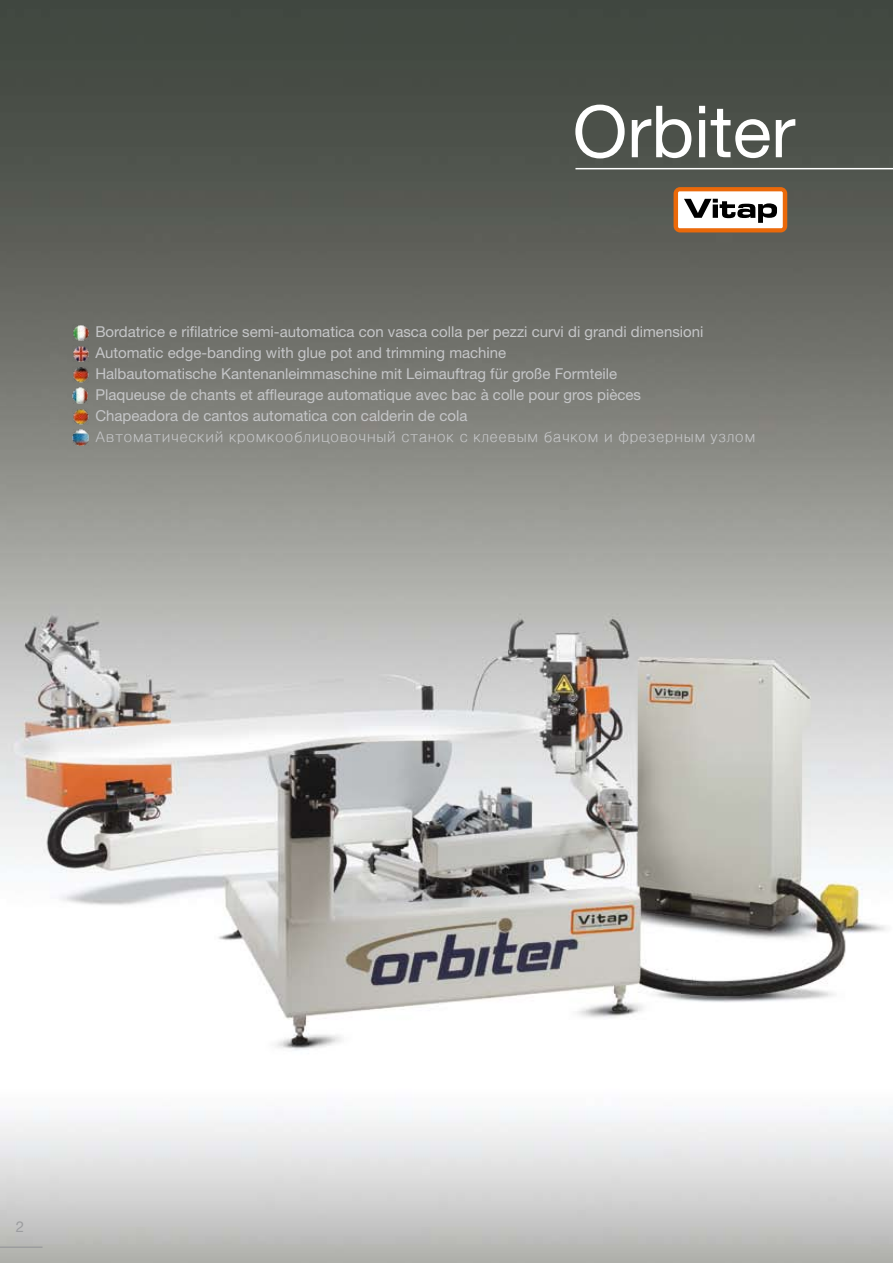
<style>
.page{position:relative;width:893px;height:1263px;background:#fff}
.page>*{position:absolute;margin:0;border:0;box-sizing:border-box;transform-origin:0 0}
.t1{font:72px "Helvetica Neue";color:#fff}
.t2{font:15px/21px "Helvetica Neue";color:#c5c6c8}
.t3{font:15px "Gulim";color:#c5c6c8}
</style>
<div class="page">
<img style="left:0;top:0;width:893px;height:1263px">
<hr style="left:575px;top:168px;width:318px;height:1px;background:#fff">
<svg style="left:674px;top:187px;width:113px;height:45px"></svg>
<img style="left:73px;top:388px;width:15px;height:15px">
<img style="left:73px;top:346px;width:15px;height:15px">
<img style="left:73px;top:325px;width:15px;height:15px">
<img style="left:73px;top:367px;width:15px;height:15px">
<img style="left:73px;top:409px;width:15px;height:15px">
<img style="left:73px;top:430px;width:15px;height:15px">
<hr style="left:0;top:1246px;width:43px;height:2px;background:#9c9d9f">
<svg style="left:16px;top:1222px;width:7px;height:10px"></svg>
<h1 class="t1" style="left:573px;top:89px;width:224px">Orbiter</h1>
<p class="t2" style="left:95px;top:320px;width:610px">Bordatrice e rifilatrice semi-automatica con vasca colla per pezzi curvi di grandi dimensioni Automatic edge-banding with glue pot and trimming machine<br>Halbautomatische Kantenanleimmaschine mit Leimauftrag für große Formteile<br>Plaqueuse de chants et affleurage automatique avec bac à colle pour gros pièces Chapeadora de cantos automatica con calderin de cola</p>
<p class="t3" style="left:95px;top:429px;width:662px">Автоматический кромкооблицовочный станок с клеевым бачком и фрезерным узлом</p>
</div>
